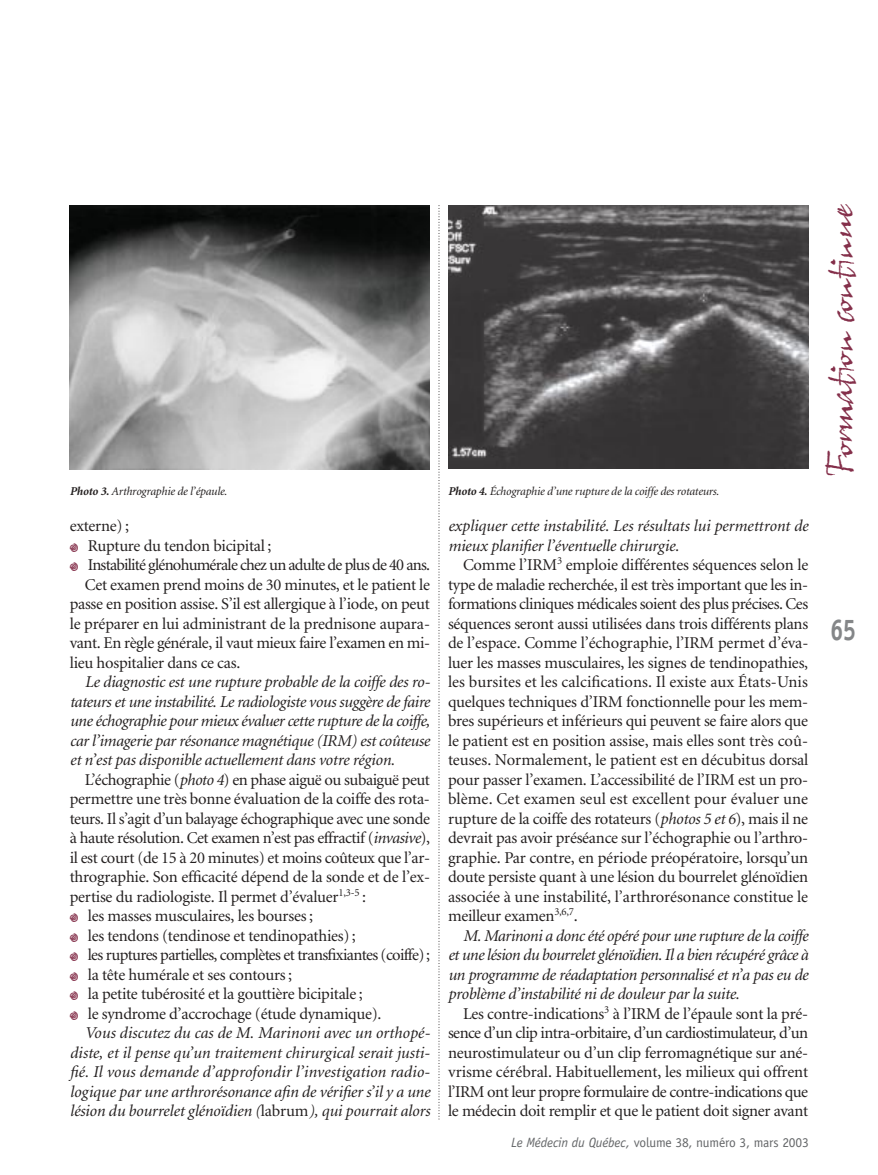
<style>
.page{position:relative;width:878px;height:1175px;background:#fff}
.page>*{position:absolute;margin:0;border:0;box-sizing:border-box;transform-origin:0 0}
.t1{font:36px "John Handy Plain";letter-spacing:-.055em;color:#842f4a}
.t2{font:700 30px "Officina Sans";color:#848688;scale:.8 1}
.t3{font:16.5px/19.5px "Minion";letter-spacing:-.02em;color:#231f1f;text-align:justify}
.t4{font:italic 16.5px/19.5px "Minion";letter-spacing:-.01em;color:#231f1f;text-align:justify}
.t5{font:16.5px "Minion";letter-spacing:-.045em;color:#231f1f}
.t6{font:13.5px "Officina Sans";letter-spacing:-.01em;color:#656769}
.t7{font:italic 12px "Minion";letter-spacing:-.015em;color:#231f1f}
.s1{font-weight:700}
.s2{font-family:"Mini Pics Confetti";font-weight:800;font-size:10.5px;color:#842f4a}
.s3{font-style:italic}
.s4{font-style:normal}
</style>
<div class="page">
<svg style="left:438px;top:208px;width:1px;height:912px"></svg>
<img style="left:70px;top:206px;width:360px;height:264px">
<img style="left:448px;top:206px;width:360px;height:262px">
<p class="t7" style="left:70px;top:486px;width:159px"><span class="s1">Photo 3.</span> Arthrographie de l’épaule.</p>
<p class="t7" style="left:448px;top:486px;width:273px"><span class="s1">Photo 4.</span> Échographie d’une rupture de la coiffe des rotateurs.</p>
<p class="t3" style="left:70px;top:517px;width:61px">externe) ;</p>
<p class="t3" style="left:70px;top:537px;width:203px"><span class="s2">i</span> Rupture du tendon bicipital ;</p>
<p class="t5" style="left:70px;top:558px;width:362px"><span class="s2">i</span> Instabilité glénohumérale chez un adulte de plus de 40 ans.</p>
<p class="t3" style="left:85px;top:576px;width:347px">Cet examen prend moins de 30 minutes, et le patient le</p>
<p class="t3" style="left:70px;top:595px;width:361px">passe en position assise. S’il est allergique à l’iode, on peut</p>
<p class="t3" style="left:70px;top:615px;width:362px">le préparer en lui administrant de la prednisone aupara-</p>
<p class="t3" style="left:70px;top:634px;width:362px">vant. En règle générale, il vaut mieux faire l’examen en mi-</p>
<p class="t3" style="left:70px;top:654px;width:172px">lieu hospitalier dans ce cas.</p>
<p class="t4" style="left:70px;top:673px;width:362px;text-indent:15px">Le diagnostic est une rupture probable de la coiffe des ro&shy;tateurs et une instabilité. Le radiologiste vous suggère de faire une échographie pour mieux évaluer cette rupture de la coiffe, car l’imagerie par résonance magnétique (IRM) est coûteuse et n’est pas disponible actuellement dans votre région.</p>
<p class="t3" style="left:70px;top:771px;width:362px;text-align:left;text-indent:15px">L’échographie (<span class="s3">photo 4</span>) en phase aiguë ou subaiguë peut permettre une très bonne évaluation de la coiffe des rota&shy;teurs. Il s’agit d’un balayage échographique avec une sonde à haute résolution. Cet examen n’est pas effractif (<span class="s3">invasive</span>), il est court (de 15 à 20 minutes) et moins coûteux que l’ar&shy;thrographie. Son efficacité dépend de la sonde et de l’ex&shy;pertise du radiologiste. Il permet d’évaluer<sup>1,3-5</sup> :<br><span class="s2">i</span> les masses musculaires, les bourses ;<br><span class="s2">i</span> les tendons (tendinose et tendinopathies) ;<br><span class="s2">i</span> les ruptures partielles, complètes et transfixiantes (coiffe); <span class="s2">i</span> la tête humérale et ses contours ;<br><span class="s2">i</span> la petite tubérosité et la gouttière bicipitale ;<br><span class="s2">i</span> le syndrome d’accrochage (étude dynamique).</p>
<p class="t4" style="left:70px;top:1024px;width:362px;text-indent:15px">Vous discutez du cas de M. Marinoni avec un orthopé&shy;diste, et il pense qu’un traitement chirurgical serait justi&shy;fié. Il vous demande d’approfondir l’investigation radio&shy;logique par une arthrorésonance afin de vérifier s’il y a une lésion du bourrelet glénoïdien (<span class="s4">labrum</span>), qui pourrait alors</p>
<p class="t4" style="left:448px;top:517px;width:361px">expliquer cette instabilité. Les résultats lui permettront de mieux planifier l’éventuelle chirurgie.</p>
<p class="t3" style="left:448px;top:556px;width:362px;text-indent:15px">Comme l’IRM<sup>3</sup> emploie différentes séquences selon le type de maladie recherchée, il est très important que les in&shy;formations cliniques médicales soient des plus précises. Ces séquences seront aussi utilisées dans trois différents plans de l’espace. Comme l’échographie, l’IRM permet d’éva&shy;luer les masses musculaires, les signes de tendinopathies, les bursites et les calcifications. Il existe aux États-Unis quelques techniques d’IRM fonctionnelle pour les mem&shy;bres supérieurs et inférieurs qui peuvent se faire alors que le patient est en position assise, mais elles sont très coû&shy;teuses. Normalement, le patient est en décubitus dorsal pour passer l’examen. L’accessibilité de l’IRM est un pro&shy;blème. Cet examen seul est excellent pour évaluer une rupture de la coiffe des rotateurs (<span class="s3">photos 5 et 6</span>), mais il ne devrait pas avoir préséance sur l’échographie ou l’arthro&shy;graphie. Par contre, en période préopératoire, lorsqu’un doute persiste quant à une lésion du bourrelet glénoïdien associée à une instabilité, l’arthrorésonance constitue le meilleur examen<sup>3,6,7</sup>.</p>
<p class="t4" style="left:448px;top:927px;width:362px;text-indent:15px">M. Marinoni a donc été opéré pour une rupture de la coiffe et une lésion du bourrelet glénoïdien. Il a bien récupéré grâce à un programme de réadaptation personnalisé et n’a pas eu de problème d’instabilité ni de douleur par la suite.</p>
<p class="t3" style="left:448px;top:1005px;width:362px;text-indent:15px">Les contre-indications<sup>3</sup> à l’IRM de l’épaule sont la pré&shy;sence d’un clip intra-orbitaire, d’un cardiostimulateur, d’un neurostimulateur ou d’un clip ferromagnétique sur ané&shy;vrisme cérébral. Habituellement, les milieux qui offrent l’IRM ont leur propre formulaire de contre-indications que le médecin doit remplir et que le patient doit signer avant</p>
<p class="t6" style="left:511px;top:1137px;width:299px"><span class="s3">Le Médecin du Québec,</span> volume 38, numéro 3, mars 2003</p>
<h1 class="t1" style="left:825px;top:475px;width:273px;rotate:-90deg">Formation continue</h1>
<h2 class="t2" style="left:830px;top:618px;width:34px">65</h2>
</div>
